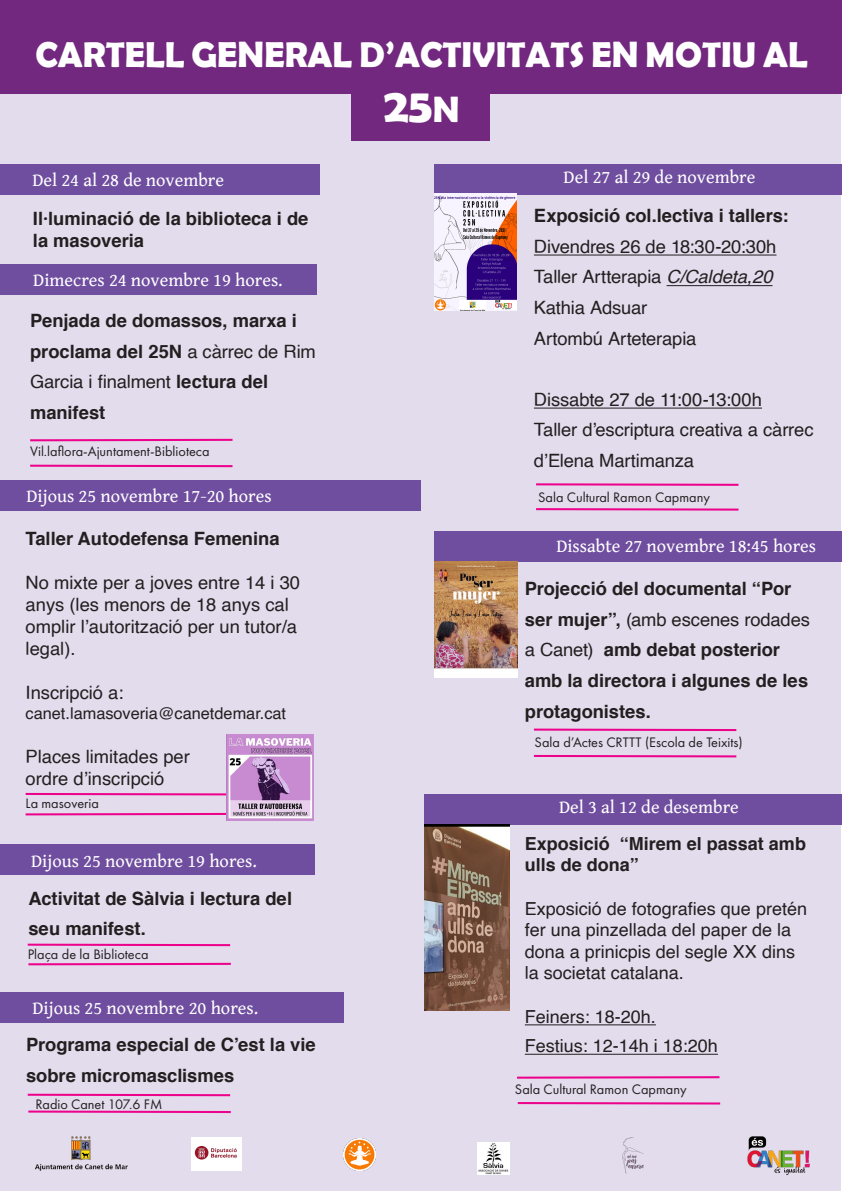
<style>
.page{position:relative;width:842px;height:1191px;background:#fff}
.page>*{position:absolute;margin:0;border:0;box-sizing:border-box;transform-origin:0 0}
.t1{font:700 48px "Berlin Sans FB Demi";color:#fff}
.t2{font:700 36px "Berlin Sans FB Demi";color:#fff}
.t3{font:700 18.4px/30.6px "Helvetica";color:#231f20}
.t4{font:18.4px/22px "Helvetica";color:#231f20}
.t5{font:18.4px "Gentium Book Basic";color:#fff}
.t6{font:18px/21.6px "Helvetica";color:#231f20}
.t7{font:700 18px/21.6px "Helvetica";color:#231f20}
.t8{font:16.3px "Helvetica";color:#231f20}
.t9{font:14.3px "Futura PT";color:#231f20}
.s1{font-size:36px}
.s2{font-weight:400}
.s3{font-style:italic}
</style>
<div class="page">
<div style="left:0;top:0;width:841px;height:1191px;background:#e2dcec"></div>
<hr style="left:525px;top:1024px;width:131px;height:1px;background:#231f20">
<hr style="left:525px;top:1053px;width:193px;height:1px;background:#231f20">
<div style="left:0;top:264px;width:316px;height:31px;background:#6f4d9f"></div>
<svg style="left:30px;top:438px;width:203px;height:4px"></svg>
<svg style="left:30px;top:464px;width:203px;height:4px"></svg>
<div style="left:0;top:844px;width:314px;height:31px;background:#6f4d9f"></div>
<svg style="left:28px;top:962px;width:203px;height:4px"></svg>
<svg style="left:27px;top:943px;width:204px;height:4px"></svg>
<div style="left:435px;top:531px;width:407px;height:30px;background:#6f4d9f"></div>
<div style="left:435px;top:164px;width:407px;height:31px;background:#6f4d9f"></div>
<svg style="left:533px;top:728px;width:204px;height:4px"></svg>
<svg style="left:533px;top:754px;width:204px;height:4px"></svg>
<div style="left:0;top:480px;width:420px;height:30px;background:#6f4d9f"></div>
<svg style="left:25px;top:812px;width:202px;height:4px"></svg>
<svg style="left:25px;top:792px;width:202px;height:4px"></svg>
<img style="left:435px;top:194px;width:82px;height:116px">
<img style="left:435px;top:561px;width:82px;height:116px">
<img style="left:227px;top:734px;width:86px;height:87px">
<div style="left:0;top:164px;width:320px;height:31px;background:#6f4d9f"></div>
<div style="left:0;top:992px;width:343px;height:30px;background:#6f4d9f"></div>
<svg style="left:28px;top:1110px;width:203px;height:4px"></svg>
<svg style="left:27px;top:1093px;width:204px;height:4px"></svg>
<div style="left:424px;top:794px;width:418px;height:30px;background:#6f4d9f"></div>
<svg style="left:517px;top:1076px;width:203px;height:3px"></svg>
<svg style="left:517px;top:1102px;width:204px;height:3px"></svg>
<hr style="left:534px;top:254px;width:242px;height:1px;background:#231f20">
<hr style="left:667px;top:285px;width:105px;height:1px;background:#231f20">
<hr style="left:534px;top:407px;width:228px;height:1px;background:#231f20">
<svg style="left:536px;top:508px;width:203px;height:3px"></svg>
<svg style="left:536px;top:483px;width:203px;height:3px"></svg>
<img style="left:424px;top:824px;width:86px;height:186px">
<div style="left:0;top:0;width:842px;height:94px;background:#72287e"></div>
<div style="left:351px;top:47px;width:139px;height:93px;background:#72287e"></div>
<img style="left:35px;top:1136px;width:93px;height:35px">
<img style="left:747px;top:1136px;width:63px;height:40px">
<img style="left:622px;top:1137px;width:22px;height:36px">
<img style="left:343px;top:1138px;width:33px;height:32px">
<img style="left:192px;top:1137px;width:50px;height:33px">
<img style="left:478px;top:1142px;width:32px;height:32px">
<p class="t2" style="left:35px;top:34px;width:774px">CARTELL GENERAL D’ACTIVITATS EN MOTIU AL</p>
<p class="t1" style="left:384px;top:78px;width:77px">25<span class="s1">N</span></p>
<p class="t5" style="left:32px;top:166px;width:193px">Del 24 al 28 de novembre</p>
<p class="t3" style="left:33px;top:208px;width:277px;line-height:22px">Il·luminació de la biblioteca i de la masoveria</p>
<p class="t5" style="left:33px;top:267px;width:251px">Dimecres 24 novembre 19 hores.</p>
<p class="t3" style="left:30px;top:305px;width:287px">Penjada de domassos, marxa i proclama del 25N <span class="s2">a càrrec de Rim<br>Garcia i finalment</span> lectura del</p>
<p class="t3" style="left:30px;top:397px;width:77px">manifest</p>
<p class="t9" style="left:30px;top:443px;width:181px">Vil.laflora-Ajuntament-Biblioteca</p>
<p class="t5" style="left:26px;top:482px;width:247px">Dijous 25 novembre 17-20 hores</p>
<p class="t3" style="left:26px;top:523px;width:256px">Taller Autodefensa Femenina</p>
<p class="t4" style="left:26px;top:572px;width:276px">No mixte per a joves entre 14 i 30 anys (les menors de 18 anys cal omplir l’autorització per un tutor/a legal).</p>
<p class="t4" style="left:26px;top:682px;width:99px">Inscripció a:</p>
<p class="t8" style="left:26px;top:700px;width:262px">canet.lamasoveria@canetdemar.cat</p>
<p class="t4" style="left:26px;top:746px;width:166px">Places limitades per</p>
<p class="t4" style="left:26px;top:768px;width:140px">ordre d’inscripció</p>
<p class="t9" style="left:26px;top:794px;width:75px">La masoveria</p>
<p class="t5" style="left:31px;top:847px;width:227px">Dijous 25 novembre 19 hores.</p>
<p class="t3" style="left:28px;top:883px;width:265px">Activitat de Sàlvia i lectura del seu manifest.</p>
<p class="t9" style="left:28px;top:945px;width:122px">Plaça de la Biblioteca</p>
<p class="t5" style="left:32px;top:994px;width:227px">Dijous 25 novembre 20 hores.</p>
<p class="t3" style="left:26px;top:1029px;width:291px">Programa especial de C’est la vie</p>
<p class="t3" style="left:26px;top:1060px;width:210px">sobre micromasclismes</p>
<p class="t9" style="left:35px;top:1095px;width:128px">Radio Canet 107.6 FM</p>
<p class="t5" style="left:564px;top:164px;width:193px">Del 27 al 29 de novembre</p>
<p class="t3" style="left:534px;top:201px;width:256px">Exposició col.lectiva i tallers:</p>
<p class="t4" style="left:534px;top:236px;width:244px">Divendres 26 de 18:30-20:30h</p>
<p class="t4" style="left:534px;top:266px;width:240px">Taller Artterapia <span class="s3">C/Caldeta,20</span></p>
<p class="t4" style="left:534px;top:297px;width:115px">Kathia Adsuar</p>
<p class="t4" style="left:534px;top:328px;width:164px">Artombú Arteterapia</p>
<p class="t4" style="left:534px;top:389px;width:230px">Dissabte 27 de 11:00-13:00h</p>
<p class="t4" style="left:534px;top:415px;width:281px;line-height:30.6px">Taller d’escriptura creativa a càrrec d’Elena Martimanza</p>
<p class="t9" style="left:538px;top:489px;width:173px">Sala Cultural Ramon Capmany</p>
<p class="t5" style="left:556px;top:533px;width:261px">Dissabte 27 novembre 18:45 hores</p>
<p class="t3" style="left:525px;top:573px;width:287px">Projecció del documental “Por ser mujer”, <span class="s2">(amb escenes rodades a Canet)</span> amb debat posterior amb la directora i algunes de les protagonistes.</p>
<p class="t9" style="left:535px;top:734px;width:210px">Sala d’Actes CRTTT (Escola de Teixits)</p>
<p class="t5" style="left:559px;top:793px;width:181px">Del 3 al 12 de desembre</p>
<p class="t7" style="left:525px;top:833px;width:283px">Exposició “Mirem el passat amb ulls de dona”</p>
<p class="t6" style="left:525px;top:898px;width:284px">Exposició de fotografies que pretén fer una pinzellada del paper de la dona a prinicpis del segle XX dins la societat catalana.</p>
<p class="t6" style="left:525px;top:1006px;width:133px">Feiners: 18-20h.</p>
<p class="t6" style="left:525px;top:1035px;width:195px">Festius: 12-14h i 18:20h</p>
<p class="t9" style="left:515px;top:1080px;width:173px">Sala Cultural Ramon Capmany</p>
</div>
